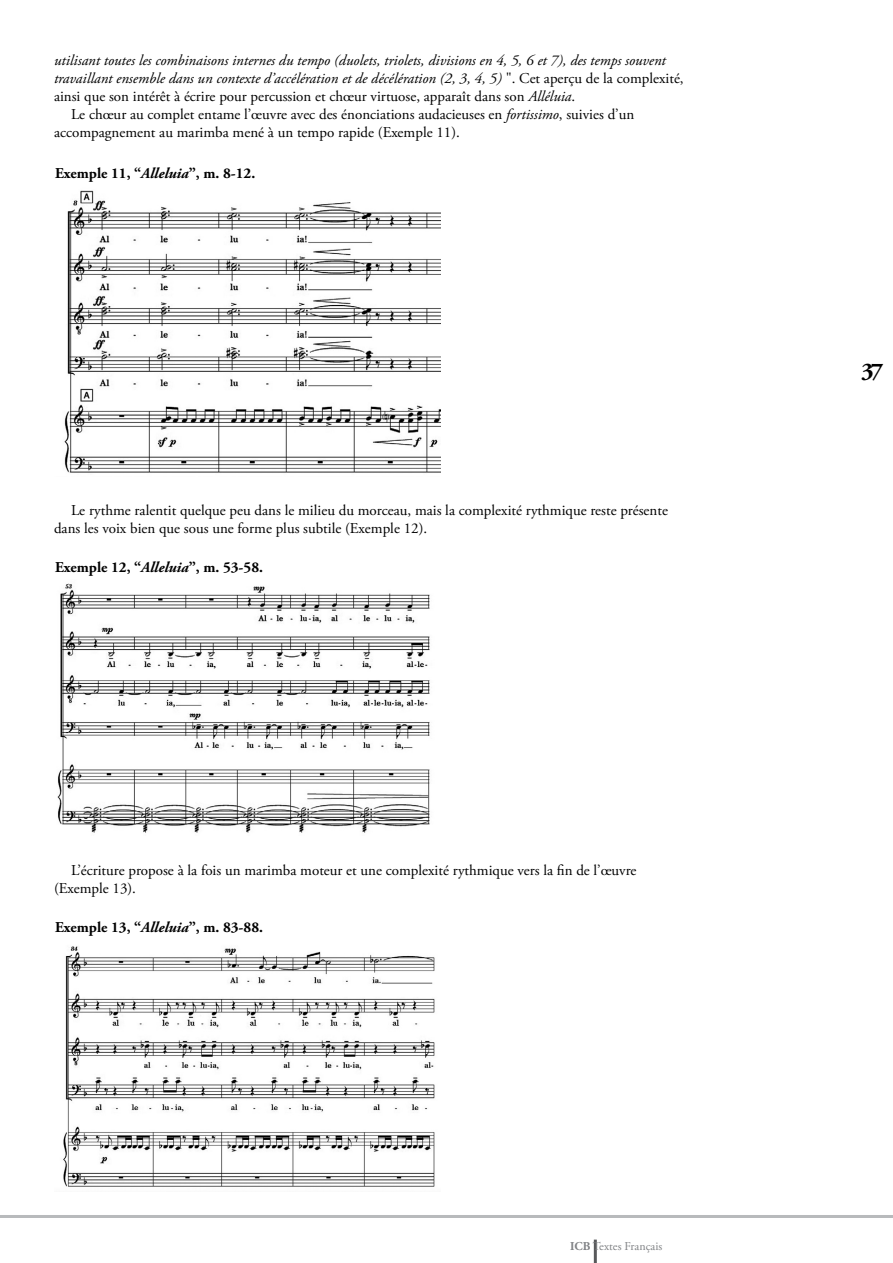
<style>
.page{position:relative;width:893px;height:1263px;background:#fff}
.page>*{position:absolute;margin:0;border:0;box-sizing:border-box;transform-origin:0 0}
.t1{font:700 24px "Adobe Garamond Pro";color:#000}
.TextIntended{font:15px/18px "Adobe Garamond Pro";color:#000}
.TextIntended-2{font:italic 15px/18px "Adobe Garamond Pro";color:#000}
.t2{font:700 15px "Adobe Garamond Pro";color:#000}
.t3{font:12px "Adobe Garamond Pro";color:#808285}
.s1{font-style:normal}
.s2{font-style:italic}
.s3{font-weight:700}
</style>
<div class="page">
<hr style="left:0;top:1215px;width:893px;height:3px;background:#b8babc">
<hr style="left:594px;top:1239px;width:3px;height:24px;background:#58595b">
<img style="left:64px;top:190px;width:377px;height:283px">
<img style="left:57px;top:583px;width:373px;height:250px">
<img style="left:63px;top:946px;width:372px;height:241px">
<p class="TextIntended-2" style="left:54px;top:52px;width:631px">utilisant toutes les combinaisons internes du tempo (duolets, triolets, divisions en 4, 5, 6 et 7), des temps souvent travaillant ensemble dans un contexte d’accélération et de décélération (2, 3, 4, 5) <span class="s1">". Cet aperçu de la complexité, ainsi que son intérêt à écrire pour percussion et chœur virtuose, apparaît dans son</span> Alléluia<span class="s1">.</span></p>
<p class="TextIntended" style="left:54px;top:106px;width:582px;text-indent:17px">Le chœur au complet entame l’œuvre avec des énonciations audacieuses en <span class="s2">fortissimo</span>, suivies d’un accompagnement au marimba mené à un tempo rapide (Exemple 11).</p>
<p class="t2" style="left:55px;top:164px;width:202px">Exemple 11, “<span class="s2">Alleluia</span>”, m. 8-12.</p>
<p class="TextIntended" style="left:54px;top:502px;width:615px;text-indent:17px">Le rythme ralentit quelque peu dans le milieu du morceau, mais la complexité rythmique reste présente dans les voix bien que sous une forme plus subtile (Exemple 12).</p>
<p class="t2" style="left:55px;top:558px;width:210px">Exemple 12, “<span class="s2">Alleluia</span>”, m. 53-58.</p>
<p class="TextIntended" style="left:54px;top:862px;width:584px;text-indent:17px">L’écriture propose à la fois un marimba moteur et une complexité rythmique vers la fin de l’œuvre (Exemple 13).</p>
<p class="t2" style="left:55px;top:918px;width:210px">Exemple 13, “<span class="s2">Alleluia</span>”, m. 83-88.</p>
<p class="t3" style="left:570px;top:1239px;width:94px"><span class="s3">ICB</span> Textes Français</p>
<p class="t1" style="left:861px;top:357px;width:24px">37</p>
</div>
